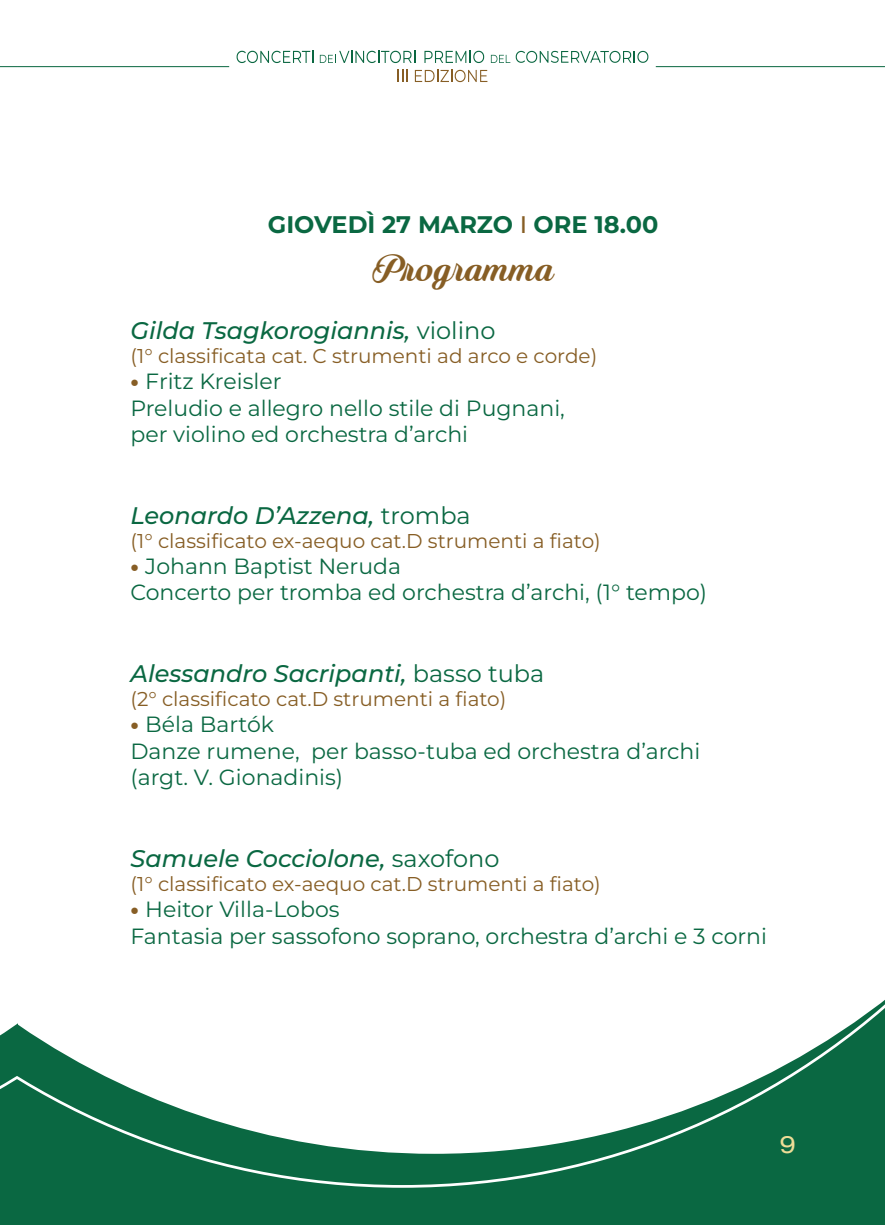
<style>
.page{position:relative;width:885px;height:1225px;background:#fff}
.page>*{position:absolute;margin:0;border:0;box-sizing:border-box;transform-origin:0 0}
.t1{font:40px "Quincho Script PERSONALUSE";color:#875e25}
.t2{font:italic 500 24px "Montserrat";color:#0a6842}
.t3{font:700 24px "Montserrat";color:#0a6842}
.t4{font:expanded 24px "Helvetica Neue LT Pro";color:#eedd97}
.t5{font:22px/26.4px "Montserrat";color:#0a6842}
.t6{font:20px "Montserrat";color:#875e25}
.s1{font-weight:500;color:#875e25}
.s2{font-weight:400;font-style:normal}
.s3{font-weight:800;color:#875e25}
</style>
<div class="page">
<div style="left:0;top:1024px;width:17px;height:201px;background:#0a6842"></div>
<div style="left:17px;top:1187px;width:867px;height:38px;background:#0a6842"></div>
<svg style="left:17px;top:1000px;width:867px;height:187px"></svg>
<svg style="left:0;top:66px;width:17px;height:1px"></svg>
<hr style="left:17px;top:66px;width:212px;height:1px;background:#0a6741">
<hr style="left:655px;top:66px;width:229px;height:1px;background:#0a6741">
<svg style="left:397px;top:70px;width:10px;height:12px"></svg>
<svg style="left:415px;top:70px;width:72px;height:12px"></svg>
<svg style="left:236px;top:51px;width:77px;height:12px"></svg>
<svg style="left:320px;top:51px;width:95px;height:12px"></svg>
<svg style="left:424px;top:51px;width:60px;height:12px"></svg>
<svg style="left:491px;top:51px;width:157px;height:12px"></svg>
<p class="t3" style="left:268px;top:207px;width:392px">GIOVEDÌ 27 MARZO <span class="s1">I</span> ORE 18.00</p>
<h1 class="t1" style="left:372px;top:245px;width:183px">Programma</h1>
<p class="t2" style="left:130px;top:314px;width:366px">Gilda Tsagkorogiannis, <span class="s2">violino</span></p>
<p class="t6" style="left:130px;top:342px;width:468px">(1° classificata cat. C strumenti ad arco e corde)</p>
<p class="t5" style="left:130px;top:367px;width:436px"><span class="s3">•</span> Fritz Kreisler<br>Preludio e allegro nello stile di Pugnani, per violino ed orchestra d’archi</p>
<p class="t2" style="left:130px;top:499px;width:342px">Leonardo D’Azzena, <span class="s2">tromba</span></p>
<p class="t6" style="left:130px;top:527px;width:472px">(1° classificato ex-aequo cat.D strumenti a fiato)</p>
<p class="t5" style="left:130px;top:552px;width:578px"><span class="s3">•</span> Johann Baptist Neruda<br>Concerto per tromba ed orchestra d’archi, (1° tempo)</p>
<p class="t2" style="left:130px;top:657px;width:415px">Alessandro Sacripanti, <span class="s2">basso tuba</span></p>
<p class="t6" style="left:130px;top:685px;width:377px">(2° classificato cat.D strumenti a fiato)</p>
<p class="t5" style="left:130px;top:711px;width:571px"><span class="s3">•</span> Béla Bartók<br>Danze rumene, per basso-tuba ed orchestra d’archi (argt. V. Gionadinis)</p>
<p class="t2" style="left:130px;top:842px;width:370px">Samuele Cocciolone, <span class="s2">saxofono</span></p>
<p class="t6" style="left:130px;top:870px;width:472px">(1° classificato ex-aequo cat.D strumenti a fiato)</p>
<p class="t5" style="left:130px;top:895px;width:638px"><span class="s3">•</span> Heitor Villa-Lobos<br>Fantasia per sassofono soprano, orchestra d’archi e 3 corni</p>
<p class="t4" style="left:779px;top:1130px;width:18px">9</p>
</div>
